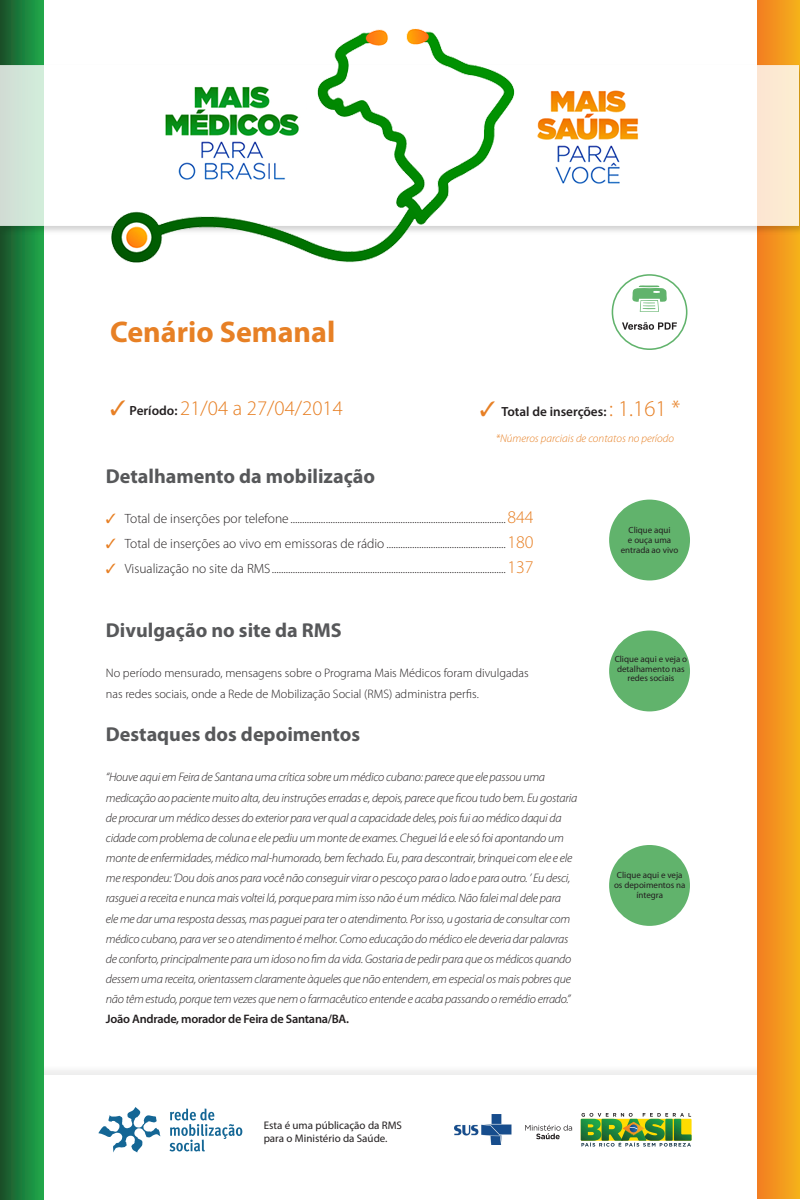
<style>
.page{position:relative;width:800px;height:1200px;background:#fff}
.page>*{position:absolute;margin:0;border:0;box-sizing:border-box;transform-origin:0 0}
.t1{font:700 30px "Myriad Pro";color:#e78025}
.t2{font:300 20.8px "Myriad Pro";color:#e78025}
.titulo_18{font:700 20.2px "Myriad Pro";color:#57585a}
.t3{font:300 13.4px "Myriad Pro";color:#231f20}
.t4{font:600 13.3px "Myriad Pro";color:#231f20}
.assinatura_depoiment{font:italic 300 12.3px/20.2px "Myriad Pro";letter-spacing:-.02em;color:#231f20}
.assinatura_depoiment-2{font:300 12.3px/20.2px "Myriad Pro";color:#231f20}
.assinatura_depoiment-3{font:600 12.3px "Myriad Pro";letter-spacing:-.02em;color:#231f20}
.t5{font:italic 300 11.2px "Myriad Pro";color:#e78025}
.t6{font:11px/13.2px "Myriad Pro";color:#231f20}
.t7{font:9px/9.9px "Myriad Pro";color:#231f20;text-align:center}
.s1{font-weight:600;font-size:13.3px;color:#231f20}
.s2{color:#e78025}
.s3{font-weight:300;font-size:22.7px;color:#e78025}
.s4{font-size:17.9px;color:#e78025}
</style>
<div class="page">
<div style="left:0;top:1065px;width:800px;height:135px;background:#f3f3f3"></div>
<div style="left:0;top:1075px;width:800px;height:125px;background:#fff"></div>
<div style="left:0;top:0;width:43px;height:1200px;background:linear-gradient(to right,#1a4f2a,#1eaa4c)"></div>
<div style="left:757px;top:0;width:43px;height:1199px;background:linear-gradient(to right,#f27c22,#f4b11b)"></div>
<div style="left:609px;top:500px;width:81px;height:80px;background:#61b36c;border-radius:50%"></div>
<div style="left:609px;top:631px;width:81px;height:80px;background:#61b36c;border-radius:50%"></div>
<div style="left:609px;top:845px;width:81px;height:81px;background:#61b36c;border-radius:50%"></div>
<div style="left:612px;top:274px;width:75px;height:76px;border:2px solid #61b36c;border-radius:50%"></div>
<svg style="left:639px;top:302px;width:20px;height:10px"></svg>
<svg style="left:622px;top:322px;width:55px;height:8px"></svg>
<img style="left:0;top:0;width:800px;height:302px">
<svg style="left:525px;top:1125px;width:47px;height:14px"></svg>
<svg style="left:581px;top:1113px;width:111px;height:34px"></svg>
<svg style="left:98px;top:1107px;width:63px;height:46px"></svg>
<svg style="left:170px;top:1109px;width:72px;height:43px"></svg>
<img style="left:454px;top:1115px;width:58px;height:30px">
<p class="t1" style="left:110px;top:315px;width:227px">Cenário Semanal</p>
<p class="t2" style="left:110px;top:396px;width:234px">✓ <span class="s1">Período:</span> 21/04 a 27/04/2014</p>
<p class="t4" style="left:480px;top:404px;width:202px"><span class="s2">✓</span> Total de inserções: <span class="s3">: 1.161 *</span></p>
<p class="t5" style="left:496px;top:432px;width:180px">*Números parciais de contatos no período</p>
<p class="titulo_18" style="left:106px;top:464px;width:271px">Detalhamento da mobilização</p>
<p class="t3" style="left:106px;top:511px;width:429px"><span class="s2">✓</span> Total de inserções por telefone ............................................................................................<span class="s4">844</span></p>
<p class="t3" style="left:106px;top:536px;width:429px"><span class="s2">✓</span> Total de inserções ao vivo em emissoras de rádio ...................................................<span class="s4">180</span></p>
<p class="t3" style="left:106px;top:561px;width:429px"><span class="s2">✓</span> Visualização no site da RMS....................................................................................................<span class="s4">137</span></p>
<p class="titulo_18" style="left:106px;top:619px;width:238px">Divulgação no site da RMS</p>
<p class="assinatura_depoiment-2" style="left:106px;top:663px;width:424px">No período mensurado, mensagens sobre o Programa Mais Médicos foram divulgadas nas redes sociais, onde a Rede de Mobilização Social (RMS) administra perfis.</p>
<p class="titulo_18" style="left:106px;top:723px;width:256px">Destaques dos depoimentos</p>
<p class="assinatura_depoiment" style="left:106px;top:768px;width:473px">“Houve aqui em Feira de Santana uma crítica sobre um médico cubano: parece que ele passou uma medicação ao paciente muito alta, deu instruções erradas e, depois, parece que ficou tudo bem. Eu gostaria de procurar um médico desses do exterior para ver qual a capacidade deles, pois fui ao médico daqui da cidade com problema de coluna e ele pediu um monte de exames. Cheguei lá e ele só foi apontando um monte de enfermidades, médico mal-humorado, bem fechado. Eu, para descontrair, brinquei com ele e ele me respondeu: ‘Dou dois anos para você não conseguir virar o pescoço para o lado e para outro. ’ Eu desci, rasguei a receita e nunca mais voltei lá, porque para mim isso não é um médico. Não falei mal dele para<br>ele me dar uma resposta dessas, mas paguei para ter o atendimento. Por isso, u gostaria de consultar com médico cubano, para ver se o atendimento é melhor. Como educação do médico ele deveria dar palavras de conforto, principalmente para um idoso no fim da vida. Gostaria de pedir para que os médicos quando dessem uma receita, orientassem claramente àqueles que não entendem, em especial os mais pobres que não têm estudo, porque tem vezes que nem o farmacêutico entende e acaba passando o remédio errado.”</p>
<p class="assinatura_depoiment-3" style="left:106px;top:1012px;width:245px">João Andrade, morador de Feira de Santana/BA.</p>
<p class="t7" style="left:621px;top:526px;width:59px">Clique aqui<br>e ouça uma entrada ao vivo</p>
<p class="t7" style="left:615px;top:654px;width:74px">Clique aqui e veja o detalhamento nas redes sociais</p>
<p class="t7" style="left:614px;top:871px;width:73px">Clique aqui e veja os depoimentos na íntegra</p>
<p class="t6" style="left:264px;top:1119px;width:140px">Esta é uma públicação da RMS para o Ministério da Saúde.</p>
</div>
